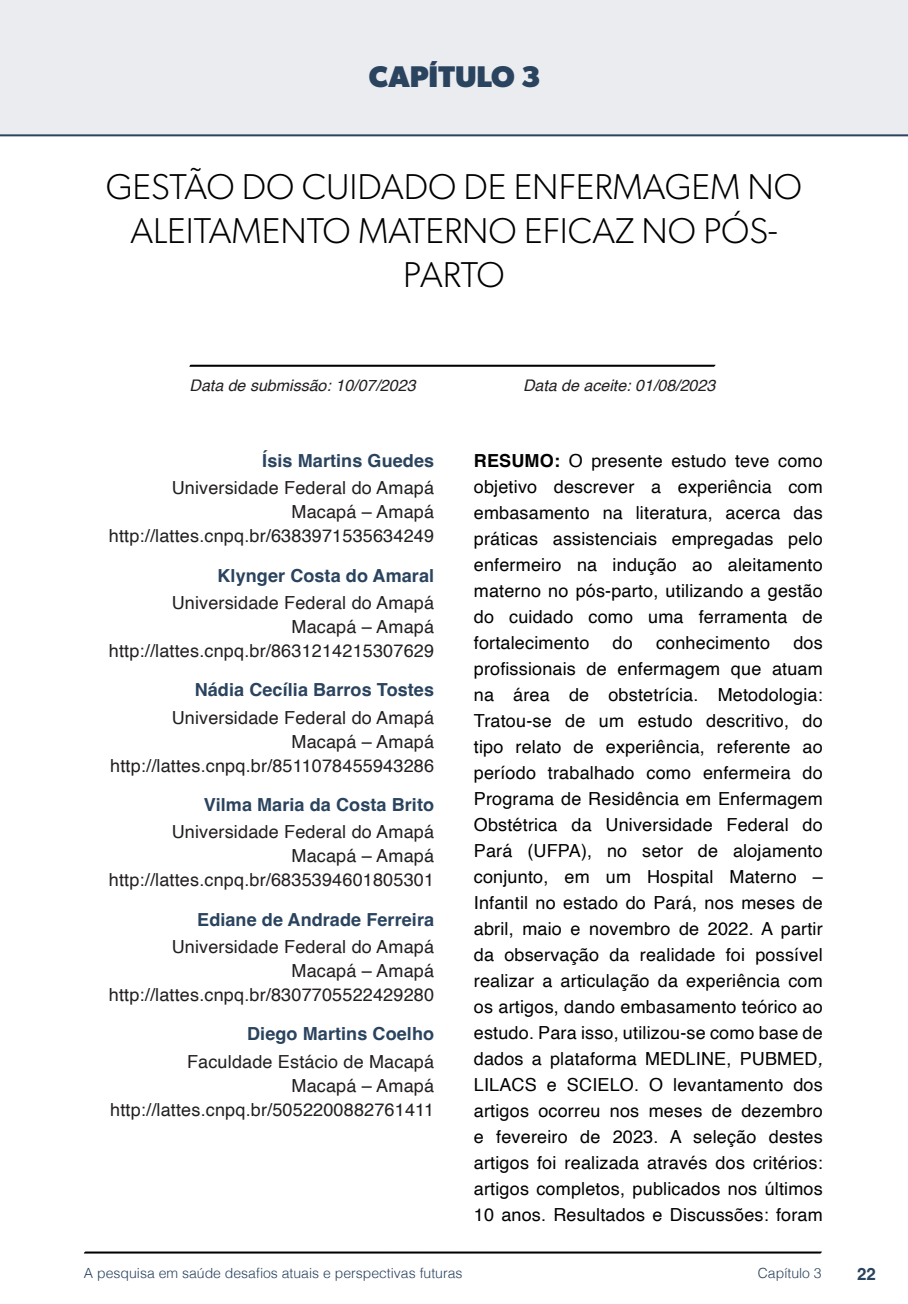
<style>
.page{position:relative;width:908px;height:1304px;background:#fff}
.page>*{position:absolute;margin:0;border:0;box-sizing:border-box;transform-origin:0 0}
.nome_artigos{font:300 36px/44px "Gibson";color:#000;text-align:center}
.capítulos{font:700 30px "Gibson";color:#2a435e}
.Resumos_e_PC_TXT{font:18px/26px "Helvetica";letter-spacing:.01em;color:#000;text-align:justify}
.info_autores{font:18px "Helvetica";letter-spacing:.01em;color:#231f20}
.nome_autores{font:700 18px "Helvetica";letter-spacing:.005em;color:#2a435e}
.t1{font:700 16.8px "Helvetica";color:#2a435e}
.data{font:italic 16px "Helvetica";color:#231f20}
.t2{font:300 14px "Helvetica";color:#2a435e}
.s1{font-weight:700}
.s2{font-style:italic}
</style>
<div class="page">
<svg style="left:84px;top:1251px;width:737px;height:3px;background:#515151"></svg>
<div style="left:0;top:0;width:907px;height:136px;background:#eaecef"></div>
<svg style="left:189px;top:364px;width:526px;height:3px;background:#4f4f4f"></svg>
<div style="left:44px;top:72px;width:68px;height:61px;background:#eaecef"></div>
<p class="capítulos" style="left:369px;top:58px;width:173px">CAPÍTULO 3</p>
<p class="nome_artigos" style="left:106px;top:164px;width:697px">GESTÃO DO CUIDADO DE ENFERMAGEM NO<br>ALEITAMENTO MATERNO EFICAZ NO PÓS-<br>PARTO</p>
<p class="data" style="left:189px;top:373px;width:227px">Data de submissão: 10/07/2023</p>
<p class="data" style="left:523px;top:373px;width:194px">Data de aceite: 01/08/2023</p>
<p class="nome_autores" style="left:262px;top:450px;width:173px">Ísis Martins Guedes</p>
<p class="info_autores" style="left:172px;top:474px;width:264px">Universidade Federal do Amapá</p>
<p class="info_autores" style="left:291px;top:498px;width:144px">Macapá – Amapá</p>
<p class="info_autores" style="left:109px;top:522px;width:326px">http://lattes.cnpq.br/6383971535634249</p>
<p class="nome_autores" style="left:217px;top:564px;width:218px">Klynger Costa do Amaral</p>
<p class="info_autores" style="left:172px;top:589px;width:264px">Universidade Federal do Amapá</p>
<p class="info_autores" style="left:291px;top:613px;width:144px">Macapá – Amapá</p>
<p class="info_autores" style="left:109px;top:637px;width:326px">http://lattes.cnpq.br/8631214215307629</p>
<p class="nome_autores" style="left:195px;top:679px;width:241px">Nádia Cecília Barros Tostes</p>
<p class="info_autores" style="left:172px;top:704px;width:264px">Universidade Federal do Amapá</p>
<p class="info_autores" style="left:291px;top:728px;width:144px">Macapá – Amapá</p>
<p class="info_autores" style="left:110px;top:752px;width:325px">http://lattes.cnpq.br/8511078455943286</p>
<p class="nome_autores" style="left:204px;top:794px;width:231px">Vilma Maria da Costa Brito</p>
<p class="info_autores" style="left:172px;top:818px;width:264px">Universidade Federal do Amapá</p>
<p class="info_autores" style="left:291px;top:842px;width:144px">Macapá – Amapá</p>
<p class="info_autores" style="left:109px;top:866px;width:326px">http://lattes.cnpq.br/6835394601805301</p>
<p class="nome_autores" style="left:197px;top:908px;width:238px">Ediane de Andrade Ferreira</p>
<p class="info_autores" style="left:172px;top:933px;width:264px">Universidade Federal do Amapá</p>
<p class="info_autores" style="left:291px;top:957px;width:144px">Macapá – Amapá</p>
<p class="info_autores" style="left:109px;top:981px;width:326px">http://lattes.cnpq.br/8307705522429280</p>
<p class="nome_autores" style="left:247px;top:1023px;width:188px">Diego Martins Coelho</p>
<p class="info_autores" style="left:187px;top:1048px;width:248px">Faculdade Estácio de Macapá</p>
<p class="info_autores" style="left:291px;top:1072px;width:144px">Macapá – Amapá</p>
<p class="info_autores" style="left:110px;top:1096px;width:325px">http://lattes.cnpq.br/5052200882761411</p>
<p class="Resumos_e_PC_TXT" style="left:473px;top:448px;width:350px"><span class="s1">RESUMO:</span> O presente estudo teve como objetivo descrever a experiência com embasamento na literatura, acerca das práticas assistenciais empregadas pelo enfermeiro na indução ao aleitamento materno no pós-parto, utilizando a gestão do cuidado como uma ferramenta de fortalecimento</p>
<p class="Resumos_e_PC_TXT" style="left:473px;top:630px;width:350px;text-indent:319px">dos profissionais de enfermagem que atuam na área de obstetrícia. Metodologia:<br>Tratou-se de um estudo descritivo, do tipo relato de experiência, referente ao período trabalhado como enfermeira do Programa de Residência em Enfermagem Obstétrica da Universidade Federal do Pará (UFPA), no setor de alojamento conjunto, em um Hospital Materno – Infantil no estado do Pará, nos meses de abril, maio e novembro de 2022. A partir da observação da realidade foi possível realizar a articulação da experiência com os artigos, dando embasamento teórico ao estudo. Para isso, utilizou-se como base de dados a plataforma MEDLINE, PUBMED<span class="s2">, </span>LILACS e SCIELO. O levantamento dos artigos ocorreu nos meses de dezembro e fevereiro de 2023. A seleção destes artigos foi realizada através dos critérios: artigos completos, publicados nos últimos 10 anos. Resultados e Discussões: foram</p>
<p class="Resumos_e_PC_TXT" style="left:612px;top:630px;width:22px">do</p>
<p class="Resumos_e_PC_TXT" style="left:655px;top:630px;width:116px">conhecimento</p>
<p class="t2" style="left:84px;top:1261px;width:380px">A pesquisa em saúde desafios atuais e perspectivas futuras</p>
<p class="t2" style="left:757px;top:1261px;width:65px">Capítulo 3</p>
<p class="t1" style="left:856px;top:1264px;width:20px">22</p>
</div>
